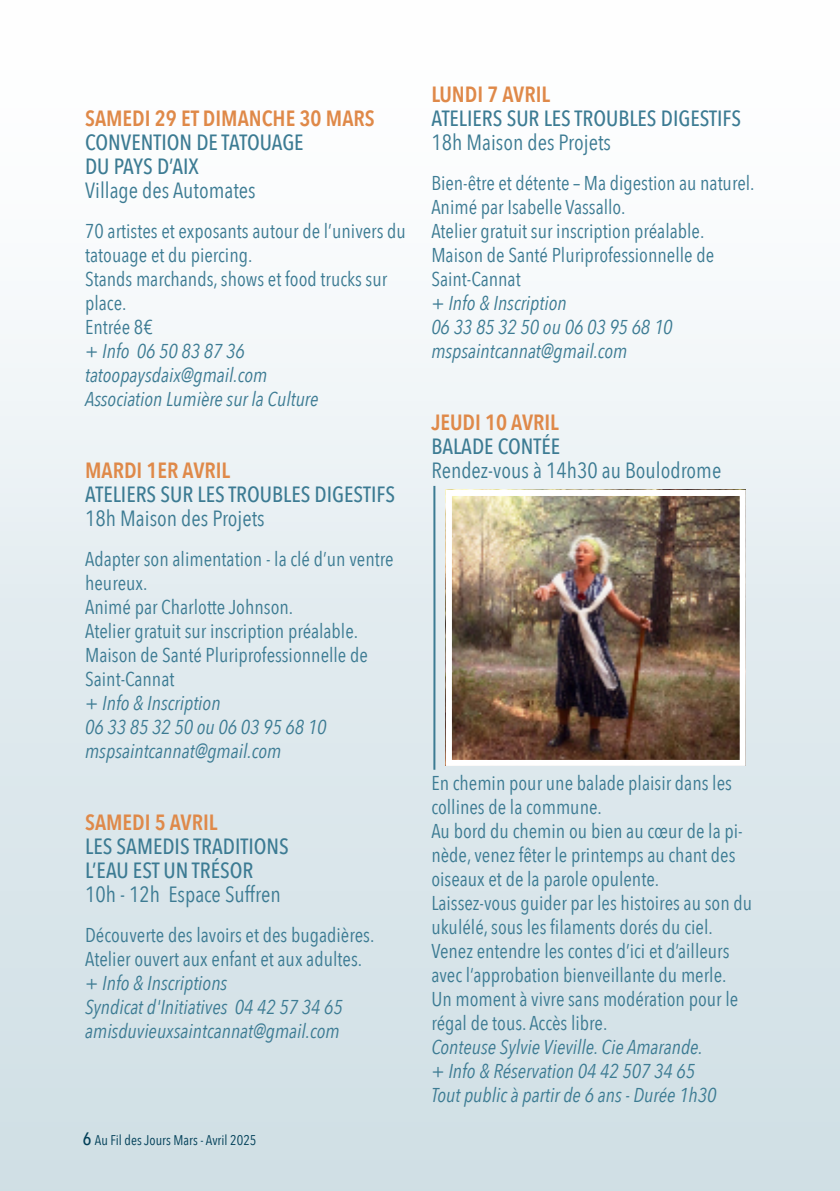
<style>
.page{position:relative;width:840px;height:1191px;background:#fff}
.page>*{position:absolute;margin:0;border:0;box-sizing:border-box;transform-origin:0 0}
.t1{font:500 22px/24px "Avenir Next Condensed";color:#3c7b93}
.t2{font:22px "Avenir Next Condensed";color:#3c7b93}
.t3{font:600 22px "Avenir Next Condensed";color:#df8949}
.t4{font:20px/24px "Avenir Next Condensed";color:#3c7b93}
.t5{font:italic 20px/24px "Avenir Next Condensed";color:#3c7b93}
.t6{font:14px "Avenir Next Condensed";color:#003f58}
.s1{font-weight:500;font-size:18px}
</style>
<div class="page">
<div style="left:0;top:0;width:839px;height:1191px;background:linear-gradient(to bottom,#fff,#ccdde3)"></div>
<svg style="left:432px;top:485px;width:4px;height:285px"></svg>
<img style="left:445px;top:490px;width:300px;height:276px">
<p class="t3" style="left:85px;top:104px;width:291px">SAMEDI 29 ET DIMANCHE 30 MARS</p>
<p class="t1" style="left:85px;top:131px;width:220px">CONVENTION DE TATOUAGE<br>DU PAYS D’AIX</p>
<p class="t2" style="left:85px;top:176px;width:172px">Village des Automates</p>
<p class="t4" style="left:85px;top:219px;width:322px">70 artistes et exposants autour de l’univers du tatouage et du piercing.<br>Stands marchands, shows et food trucks sur place.<br>Entrée 8€</p>
<p class="t5" style="left:85px;top:339px;width:235px">+ Info 06 50 83 87 36 tatoopaysdaix@gmail.com<br>Association Lumière sur la Culture</p>
<p class="t3" style="left:85px;top:456px;width:147px">MARDI 1ER AVRIL</p>
<p class="t1" style="left:85px;top:483px;width:311px">ATELIERS SUR LES TROUBLES DIGESTIFS</p>
<p class="t2" style="left:85px;top:504px;width:181px">18h Maison des Projets</p>
<p class="t4" style="left:85px;top:547px;width:310px">Adapter son alimentation - la clé d’un ventre heureux.<br>Animé par Charlotte Johnson.<br>Atelier gratuit sur inscription préalable.<br>Maison de Santé Pluriprofessionnelle de<br>Saint-Cannat</p>
<p class="t5" style="left:85px;top:691px;width:243px">+ Info &amp; Inscription<br>06 33 85 32 50 ou 06 03 95 68 10 mspsaintcannat@gmail.com</p>
<p class="t3" style="left:85px;top:808px;width:134px">SAMEDI 5 AVRIL</p>
<p class="t1" style="left:85px;top:835px;width:205px">LES SAMEDIS TRADITIONS<br>L’EAU EST UN TRÉSOR</p>
<p class="t2" style="left:85px;top:880px;width:197px">10h - 12h Espace Suffren</p>
<p class="t4" style="left:85px;top:923px;width:290px">Découverte des lavoirs et des bugadières.<br>Atelier ouvert aux enfant et aux adultes.</p>
<p class="t5" style="left:85px;top:971px;width:259px">+ Info &amp; Inscriptions<br>Syndicat d'Initiatives 04 42 57 34 65 amisduvieuxsaintcannat@gmail.com</p>
<p class="t6" style="left:83px;top:1131px;width:175px"><span class="s1">6</span> Au Fil des Jours Mars - Avril 2025</p>
<p class="t3" style="left:431px;top:80px;width:120px">LUNDI 7 AVRIL</p>
<p class="t1" style="left:431px;top:107px;width:311px">ATELIERS SUR LES TROUBLES DIGESTIFS</p>
<p class="t2" style="left:431px;top:128px;width:181px">18h Maison des Projets</p>
<p class="t4" style="left:431px;top:171px;width:324px">Bien-être et détente – Ma digestion au naturel.<br>Animé par Isabelle Vassallo.<br>Atelier gratuit sur inscription préalable.<br>Maison de Santé Pluriprofessionnelle de Saint-Cannat</p>
<p class="t5" style="left:431px;top:291px;width:243px">+ Info &amp; Inscription<br>06 33 85 32 50 ou 06 03 95 68 10 mspsaintcannat@gmail.com</p>
<p class="t3" style="left:431px;top:408px;width:129px">JEUDI 10 AVRIL</p>
<p class="t1" style="left:431px;top:435px;width:130px">BALADE CONTÉE</p>
<p class="t2" style="left:431px;top:456px;width:291px">Rendez-vous à 14h30 au Boulodrome</p>
<p class="t4" style="left:431px;top:771px;width:322px">En chemin pour une balade plaisir dans les collines de la commune.<br>Au bord du chemin ou bien au cœur de la pi&shy;nède, venez fêter le printemps au chant des oiseaux et de la parole opulente.<br>Laissez-vous guider par les histoires au son du ukulélé, sous les filaments dorés du ciel.<br>Venez entendre les contes d’ici et d’ailleurs avec l‘approbation bienveillante du merle.<br>Un moment à vivre sans modération pour le régal de tous. Accès libre.</p>
<p class="t5" style="left:431px;top:1035px;width:286px">Conteuse Sylvie Vieville. Cie Amarande. + Info &amp; Réservation 04 42 507 34 65<br>Tout public à partir de 6 ans - Durée 1h30</p>
</div>
